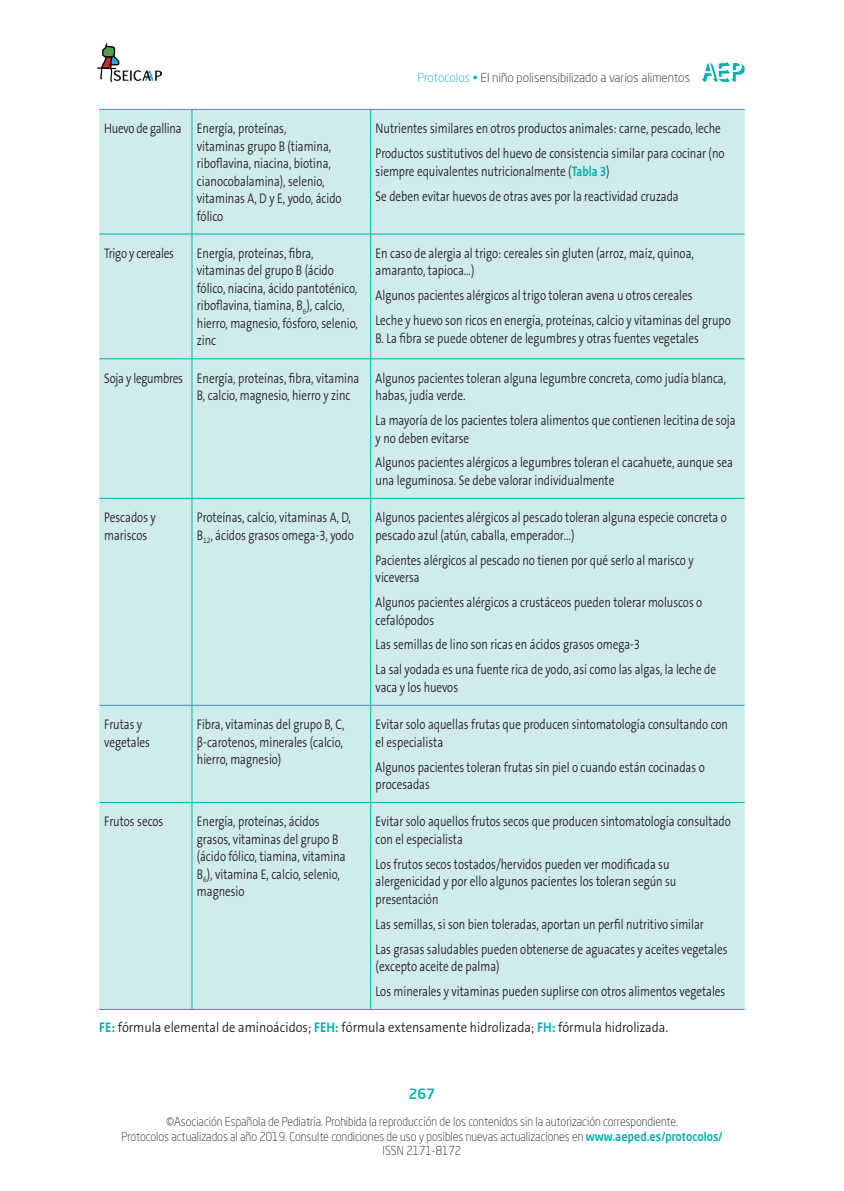
<style>
.page{position:relative;width:844px;height:1191px;background:#fff}
.page>*{position:absolute;margin:0;border:0;box-sizing:border-box;transform-origin:0 0}
._09_TEXTO_TABLA{font:300 14px/17.5px "The Sans B Plus W4";color:#231f20;scale:.8 1}
._17_PIE_DE_FIGURA{font:300 14px "The Sans B Plus W4";color:#231f20;scale:.9 1}
._09_TEXTO_TABLA-2{font:300 14px "The Sans B Plus W4";letter-spacing:-.02em;color:#231f20;scale:.8 1}
.t1{font:500 14px "Neo Sans Std";color:#00b1b0}
.t2{font:300 12.25px/14.7px "Neo Sans Std";color:#231f20;text-align:center;scale:.9 1}
.t3{font:300 12.25px "Neo Sans Std";color:#231f20}
.s1{color:#00b1b0}
.s2{font-family:"The Sans B Plus W7";font-weight:700;color:#00b1b0}
.s3{font-weight:500;color:#00b1b0}
</style>
<div class="page">
<svg style="left:701px;top:61px;width:43px;height:21px"></svg>
<img style="left:97px;top:43px;width:65px;height:39px">
<div style="left:99px;top:110px;width:645px;height:899px;background:#d0ebec"></div>
<hr style="left:99px;top:109px;width:93px;height:1px;background:#00b1b0">
<hr style="left:192px;top:109px;width:178px;height:1px;background:#00b1b0">
<hr style="left:192px;top:110px;width:1px;height:124px;background:#00b1b0">
<hr style="left:370px;top:109px;width:374px;height:1px;background:#00b1b0">
<hr style="left:370px;top:110px;width:1px;height:124px;background:#00b1b0">
<hr style="left:99px;top:234px;width:93px;height:1px;background:#00b1b0">
<hr style="left:192px;top:234px;width:178px;height:1px;background:#00b1b0">
<hr style="left:192px;top:234px;width:1px;height:124px;background:#00b1b0">
<hr style="left:370px;top:234px;width:374px;height:1px;background:#00b1b0">
<hr style="left:370px;top:234px;width:1px;height:124px;background:#00b1b0">
<hr style="left:99px;top:358px;width:93px;height:1px;background:#00b1b0">
<hr style="left:192px;top:358px;width:178px;height:1px;background:#00b1b0">
<hr style="left:192px;top:359px;width:1px;height:139px;background:#00b1b0">
<hr style="left:370px;top:358px;width:374px;height:1px;background:#00b1b0">
<hr style="left:370px;top:359px;width:1px;height:139px;background:#00b1b0">
<hr style="left:99px;top:498px;width:93px;height:1px;background:#00b1b0">
<hr style="left:192px;top:498px;width:178px;height:1px;background:#00b1b0">
<hr style="left:192px;top:498px;width:1px;height:207px;background:#00b1b0">
<hr style="left:370px;top:498px;width:374px;height:1px;background:#00b1b0">
<hr style="left:370px;top:498px;width:1px;height:207px;background:#00b1b0">
<hr style="left:99px;top:705px;width:93px;height:1px;background:#00b1b0">
<hr style="left:192px;top:705px;width:178px;height:1px;background:#00b1b0">
<hr style="left:192px;top:705px;width:1px;height:97px;background:#00b1b0">
<hr style="left:370px;top:705px;width:374px;height:1px;background:#00b1b0">
<hr style="left:370px;top:705px;width:1px;height:97px;background:#00b1b0">
<hr style="left:99px;top:802px;width:93px;height:1px;background:#00b1b0">
<hr style="left:192px;top:802px;width:178px;height:1px;background:#00b1b0">
<hr style="left:192px;top:802px;width:1px;height:207px;background:#00b1b0">
<hr style="left:370px;top:802px;width:374px;height:1px;background:#00b1b0">
<hr style="left:370px;top:802px;width:1px;height:207px;background:#00b1b0">
<hr style="left:99px;top:1009px;width:93px;height:1px;background:#00b1b0">
<hr style="left:192px;top:1009px;width:178px;height:1px;background:#00b1b0">
<hr style="left:370px;top:1009px;width:374px;height:1px;background:#00b1b0">
<p class="t3" style="left:417px;top:70px;width:274px"><span class="s1">Protocolos •</span> El niño polisensibilizado a varios alimentos</p>
<p class="_09_TEXTO_TABLA-2" style="left:104px;top:119px;width:98px">Huevo de gallina</p>
<p class="_09_TEXTO_TABLA" style="left:197px;top:120px;width:182px">Energía, proteínas,<br>vitaminas grupo B (tiamina, riboflavina, niacina, biotina, cianocobalamina), selenio, vitaminas A, D y E, yodo, ácido fólico</p>
<p class="_09_TEXTO_TABLA" style="left:375px;top:120px;width:433px">Nutrientes similares en otros productos animales: carne, pescado, leche</p>
<p class="_09_TEXTO_TABLA" style="left:375px;top:145px;width:437px">Productos sustitutivos del huevo de consistencia similar para cocinar (no siempre equivalentes nutricionalmente (<span class="s2">Tabla 3</span>)</p>
<p class="_09_TEXTO_TABLA" style="left:375px;top:187px;width:380px">Se deben evitar huevos de otras aves por la reactividad cruzada</p>
<p class="_09_TEXTO_TABLA-2" style="left:104px;top:244px;width:89px">Trigo y cereales</p>
<p class="_09_TEXTO_TABLA" style="left:197px;top:244px;width:203px">Energía, proteínas, fibra, vitaminas del grupo B (ácido fólico, niacina, ácido pantoténico, riboflavina, tiamina, B<sub>6</sub>), calcio, hierro, magnesio, fósforo, selenio, zinc</p>
<p class="_09_TEXTO_TABLA" style="left:375px;top:244px;width:399px">En caso de alergia al trigo: cereales sin gluten (arroz, maíz, quinoa, amaranto, tapioca…)</p>
<p class="_09_TEXTO_TABLA" style="left:375px;top:287px;width:397px">Algunos pacientes alérgicos al trigo toleran avena u otros cereales</p>
<p class="_09_TEXTO_TABLA" style="left:375px;top:312px;width:445px">Leche y huevo son ricos en energía, proteínas, calcio y vitaminas del grupo<br>B. La fibra se puede obtener de legumbres y otras fuentes vegetales</p>
<p class="_09_TEXTO_TABLA-2" style="left:104px;top:369px;width:100px">Soja y legumbres</p>
<p class="_09_TEXTO_TABLA" style="left:197px;top:369px;width:205px">Energía, proteínas, fibra, vitamina<br>B, calcio, magnesio, hierro y zinc</p>
<p class="_09_TEXTO_TABLA" style="left:375px;top:369px;width:439px">Algunos pacientes toleran alguna legumbre concreta, como judía blanca, habas, judía verde.</p>
<p class="_09_TEXTO_TABLA" style="left:375px;top:411px;width:451px">La mayoría de los pacientes tolera alimentos que contienen lecitina de soja y no deben evitarse</p>
<p class="_09_TEXTO_TABLA" style="left:375px;top:454px;width:448px">Algunos pacientes alérgicos a legumbres toleran el cacahuete, aunque sea una leguminosa. Se debe valorar individualmente</p>
<p class="_09_TEXTO_TABLA" style="left:104px;top:509px;width:66px">Pescados y mariscos</p>
<p class="_09_TEXTO_TABLA" style="left:197px;top:509px;width:198px">Proteínas, calcio, vitaminas A, D,<br>B<sub>12</sub>, ácidos grasos omega-3, yodo</p>
<p class="_09_TEXTO_TABLA" style="left:375px;top:509px;width:440px">Algunos pacientes alérgicos al pescado toleran alguna especie concreta o pescado azul (atún, caballa, emperador…)</p>
<p class="_09_TEXTO_TABLA" style="left:375px;top:551px;width:399px">Pacientes alérgicos al pescado no tienen por qué serlo al marisco y viceversa</p>
<p class="_09_TEXTO_TABLA" style="left:375px;top:593px;width:410px">Algunos pacientes alérgicos a crustáceos pueden tolerar moluscos o cefalópodos</p>
<p class="_09_TEXTO_TABLA" style="left:375px;top:636px;width:332px">Las semillas de lino son ricas en ácidos grasos omega-3</p>
<p class="_09_TEXTO_TABLA" style="left:375px;top:661px;width:427px">La sal yodada es una fuente rica de yodo, así como las algas, la leche de vaca y los huevos</p>
<p class="_09_TEXTO_TABLA" style="left:104px;top:715px;width:59px">Frutas y vegetales</p>
<p class="_09_TEXTO_TABLA" style="left:197px;top:715px;width:186px;text-align:justify">Fibra, vitaminas del grupo B, C, β-carotenos, minerales (calcio, hierro, magnesio)</p>
<p class="_09_TEXTO_TABLA" style="left:375px;top:715px;width:442px">Evitar solo aquellas frutas que producen sintomatología consultando con el especialista</p>
<p class="_09_TEXTO_TABLA" style="left:375px;top:758px;width:413px">Algunos pacientes toleran frutas sin piel o cuando están cocinadas o procesadas</p>
<p class="_09_TEXTO_TABLA" style="left:104px;top:813px;width:75px">Frutos secos</p>
<p class="_09_TEXTO_TABLA" style="left:197px;top:813px;width:187px">Energía, proteínas, ácidos grasos, vitaminas del grupo B (ácido fólico, tiamina, vitamina<br>B<sub>6</sub>), vitamina E, calcio, selenio, magnesio</p>
<p class="_09_TEXTO_TABLA" style="left:375px;top:813px;width:445px">Evitar solo aquellos frutos secos que producen sintomatología consultado con el especialista</p>
<p class="_09_TEXTO_TABLA" style="left:375px;top:855px;width:377px">Los frutos secos tostados/hervidos pueden ver modificada su alergenicidad y por ello algunos pacientes los toleran según su presentación</p>
<p class="_09_TEXTO_TABLA" style="left:375px;top:915px;width:411px">Las semillas, si son bien toleradas, aportan un perfil nutritivo similar</p>
<p class="_09_TEXTO_TABLA" style="left:375px;top:940px;width:441px">Las grasas saludables pueden obtenerse de aguacates y aceites vegetales (excepto aceite de palma)</p>
<p class="_09_TEXTO_TABLA" style="left:375px;top:982px;width:438px">Los minerales y vitaminas pueden suplirse con otros alimentos vegetales</p>
<p class="_17_PIE_DE_FIGURA" style="left:99px;top:1018px;width:633px"><span class="s2">FE:</span> fórmula elemental de aminoácidos; <span class="s2">FEH:</span> fórmula extensamente hidrolizada; <span class="s2">FH:</span> fórmula hidrolizada.</p>
<p class="t1" style="left:408px;top:1085px;width:28px">267</p>
<p class="t2" style="left:121px;top:1114px;width:669px">©Asociación Española de Pediatría. Prohibida la reproducción de los contenidos sin la autorización correspondiente.<br>Protocolos actualizados al año 2019. Consulte condiciones de uso y posibles nuevas actualizaciones en <span class="s3">www.aeped.es/protocolos/<br></span>ISSN 2171-8172</p>
</div>
